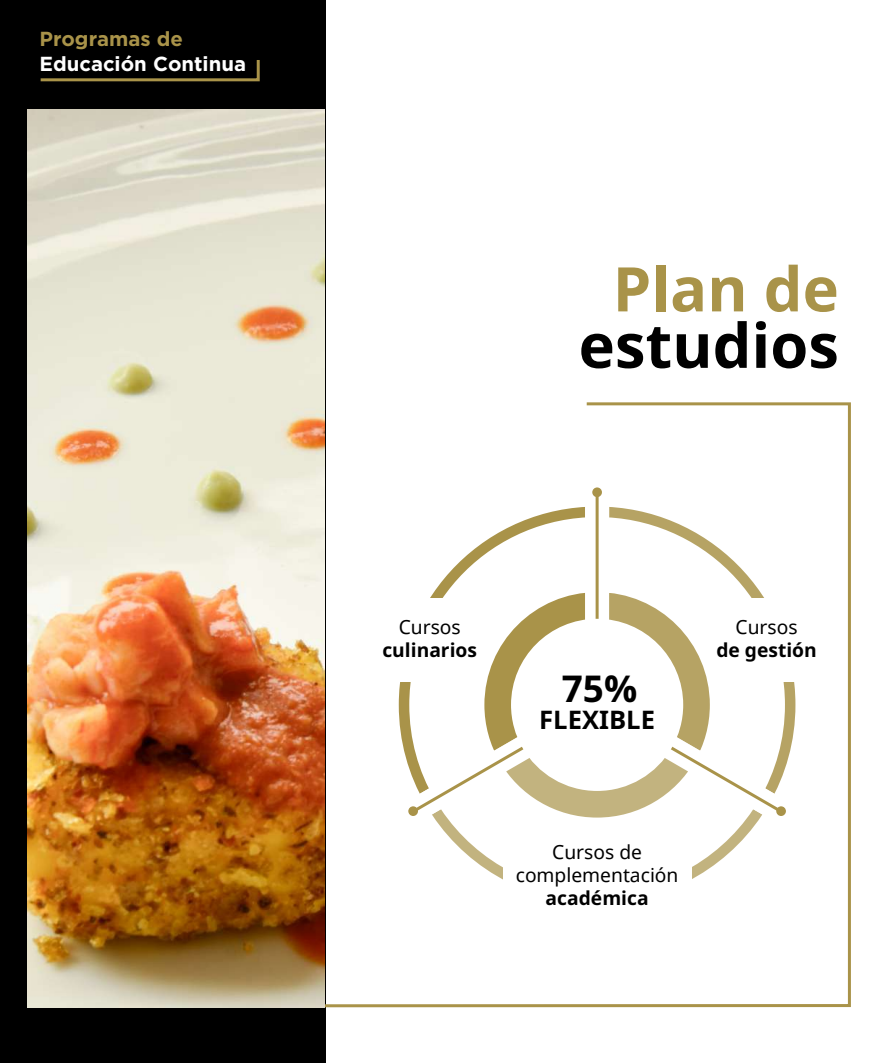
<style>
.page{position:relative;width:893px;height:1063px;background:#fff}
.page>*{position:absolute;margin:0;border:0;box-sizing:border-box;transform-origin:0 0}
.t1{font:700 61.5px "Noto Sans";color:#000}
.t2{font:700 61.5px "Noto Sans";color:#a99349}
.t3{font:700 36.9px "Noto Sans";color:#000}
.t4{font:700 25.5px "Noto Sans";color:#000}
.t5{font:700 20.25px "Gotham";color:#fff}
.t6{font:700 20.25px "Gotham";color:#a99349}
.t7{font:19.2px/23.1px "Noto Sans";color:#000;text-align:center}
.t8{font:700 19.2px "Noto Sans";color:#000}
</style>
<div class="page">
<div style="left:0;top:0;width:326px;height:1063px;background:#000"></div>
<svg style="left:81px;top:401px;width:770px;height:607px"></svg>
<svg style="left:40px;top:60px;width:220px;height:22px"></svg>
<img style="left:27px;top:109px;width:297px;height:898px">
<p class="t6" style="left:39px;top:28px;width:145px">Programas de</p>
<p class="t5" style="left:39px;top:52px;width:208px">Educación Continua</p>
<h1 class="t2" style="left:613px;top:246px;width:228px">Plan de</h1>
<h1 class="t1" style="left:579px;top:302px;width:262px">estudios</h1>
<p class="t7" style="left:399px;top:615px;width:64px">Cursos</p>
<p class="t8" style="left:382px;top:637px;width:96px">culinarios</p>
<h2 class="t3" style="left:562px;top:663px;width:77px">75%</h2>
<h3 class="t4" style="left:539px;top:702px;width:117px">FLEXIBLE</h3>
<p class="t7" style="left:735px;top:615px;width:64px">Cursos</p>
<p class="t8" style="left:716px;top:637px;width:102px">de gestión</p>
<p class="t7" style="left:516px;top:840px;width:164px">Cursos de complementación</p>
<p class="t8" style="left:546px;top:885px;width:104px">académica</p>
</div>
